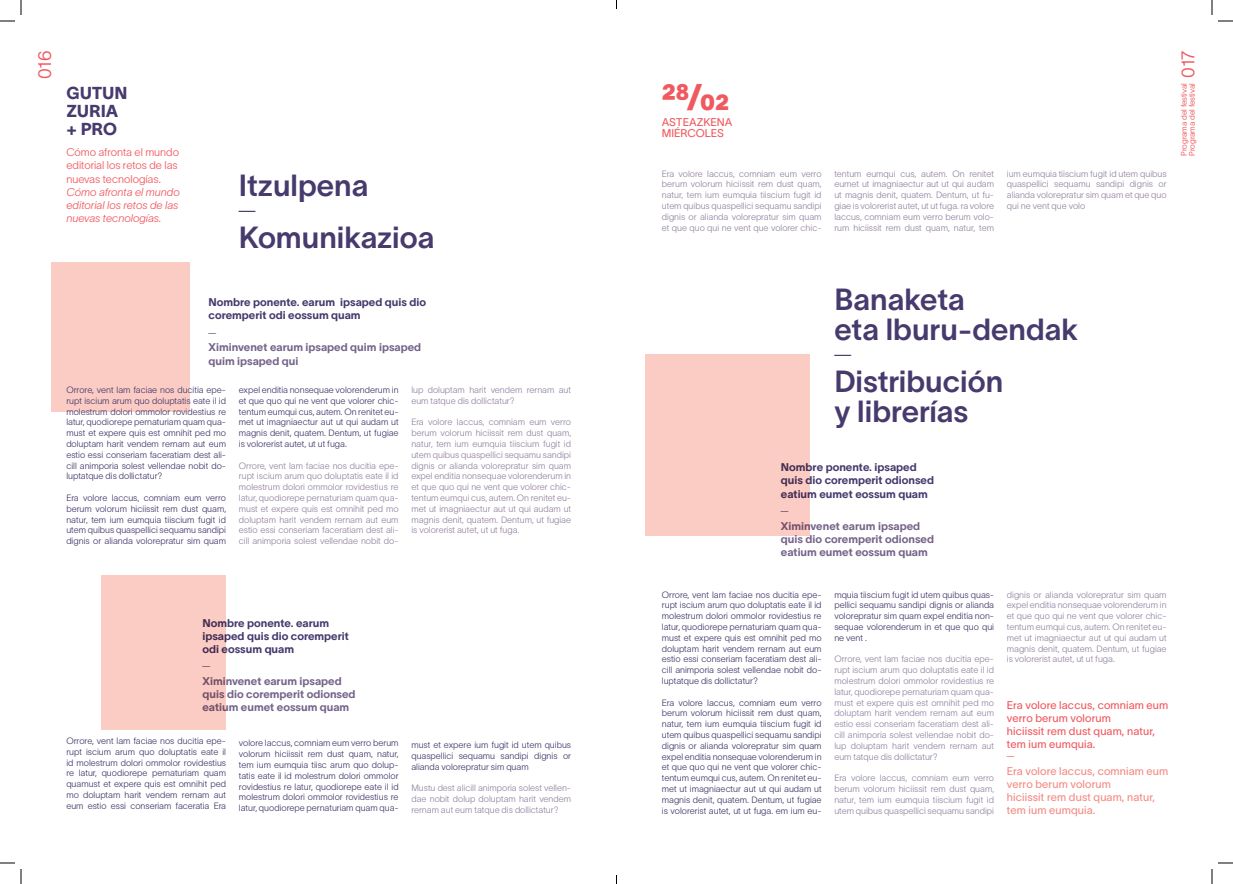
<style>
.page{position:relative;width:1233px;height:884px;background:#fff}
.page>*{position:absolute;margin:0;border:0;box-sizing:border-box;transform-origin:0 0}
.t1{font:36px "TWK Lausanne Pan";color:#f0595f}
.texto_intro{font:30px/30px "TWK Lausanne Pan 600";color:#473a6d}
.texto_intro-2{font:24px "TWK Lausanne Pan 600";color:#473a6d}
.t2{font:18px "TWK Lausanne Pan 250";letter-spacing:-.015em;color:#f0595f}
.titulo_02{font:17px "TWK Lausanne Pan 850";color:#473a6d}
.t3{font:11px/13.2px "TWK Lausanne Pan 750";color:#76658a}
.t4{font:11px/13.2px "TWK Lausanne Pan 750";color:#473a6d}
.destacado{font:11px/13.2px "TWK Lausanne Pan 350";letter-spacing:.01em;color:#f0595f}
.destacado-2{font:11px/13.2px "TWK Lausanne Pan 350";letter-spacing:.01em;color:#f48b84}
.subtitulo{font:11px/13.2px "TWK Lausanne Pan 200";color:#f0595f;text-align:justify}
.subtitulo-2{font:italic 11px/13.2px "TWK Lausanne Pan 200";color:#f0595f;text-align:justify}
.dia_programa{font:11px/11px "TWK Lausanne Pan 350";color:#f0595f}
.texto_intro-3{font:11px "TWK Lausanne Pan 750";color:#f0595f}
.biografias{font:9px/10.8px "TWK Lausanne Pan 200";color:#473a6d;text-align:justify}
.biografias-2{font:9px/10.8px "TWK Lausanne Pan 200";color:#9586a3;text-align:justify}
.t5{font:8px/8px "TWK Lausanne Pan 250";color:#f0595f}
</style>
<div class="page">
<div style="left:52px;top:262px;width:138px;height:150px;background:#fbccc4"></div>
<div style="left:101px;top:575px;width:125px;height:155px;background:#fbccc4"></div>
<div style="left:645px;top:354px;width:164px;height:181px;background:#fbccc4"></div>
<svg style="left:1218px;top:20px;width:15px;height:2px"></svg>
<svg style="left:1218px;top:862px;width:15px;height:2px"></svg>
<svg style="left:0;top:0;width:22px;height:22px"></svg>
<svg style="left:0;top:862px;width:22px;height:22px"></svg>
<svg style="left:1211px;top:0;width:1px;height:15px"></svg>
<svg style="left:1211px;top:869px;width:1px;height:15px"></svg>
<h3 class="t2" style="left:32px;top:79px;width:30px;rotate:-90deg">016</h3>
<h3 class="t2" style="left:1175px;top:78px;width:28px;rotate:-90deg">017</h3>
<p class="titulo_02" style="left:66px;top:81px;width:63px">GUTUN</p>
<p class="titulo_02" style="left:66px;top:99px;width:53px">ZURIA</p>
<p class="titulo_02" style="left:66px;top:117px;width:52px">+ PRO</p>
<p class="subtitulo" style="left:66px;top:145px;width:114px">Cómo afronta el mundo editorial los retos de las nuevas tecnologías.</p>
<p class="subtitulo-2" style="left:66px;top:185px;width:115px">Cómo afronta el mundo editorial los retos de las nuevas tecnologías.</p>
<p class="texto_intro" style="left:239px;top:168px;width:131px">Itzulpena</p>
<p class="texto_intro-2" style="left:239px;top:184px;width:18px">_</p>
<p class="texto_intro" style="left:239px;top:220px;width:197px">Komunikazioa</p>
<p class="t4" style="left:208px;top:295px;width:219px">Nombre ponente. earum ipsaped quis dio coremperit odi eossum quam<br>_</p>
<p class="t3" style="left:208px;top:340px;width:214px">Ximinvenet earum ipsaped quim ipsaped quim ipsaped qui</p>
<p class="biografias" style="left:66px;top:384px;width:161px">Orrore, vent lam faciae nos ducitia epe&shy;rupt iscium arum quo doluptatis eate il id molestrum dolori ommolor rovidestius re latur, quodiorepe pernaturiam quam qua&shy;must et expere quis est omnihit ped mo doluptam harit vendem rernam aut eum estio essi conseriam faceratiam dest ali&shy;cill animporia solest vellendae nobit do&shy;luptatque dis dollictatur?</p>
<p class="biografias" style="left:66px;top:492px;width:161px">Era volore laccus, comniam eum verro berum volorum hiciissit rem dust quam, natur, tem ium eumquia tiiscium fugit id utem quibus quaspellici sequamu sandipi dignis or alianda volorepratur sim quam</p>
<p class="biografias" style="left:239px;top:384px;width:161px">expel enditia nonsequae volorenderum in et que quo qui ne vent que volorer chic&shy;tentum eumqui cus, autem. On renitet eu&shy;met ut imagniaectur aut ut qui audam ut magnis denit, quatem. Dentum, ut fugiae is volorerist autet, ut ut fuga.</p>
<p class="biografias-2" style="left:239px;top:459px;width:161px">Orrore, vent lam faciae nos ducitia epe&shy;rupt iscium arum quo doluptatis eate il id molestrum dolori ommolor rovidestius re latur, quodiorepe pernaturiam quam qua&shy;must et expere quis est omnihit ped mo doluptam harit vendem rernam aut eum estio essi conseriam faceratiam dest ali&shy;cill animporia solest vellendae nobit do-</p>
<p class="biografias-2" style="left:411px;top:384px;width:161px">lup doluptam harit vendem rernam aut eum tatque dis dollictatur?</p>
<p class="biografias-2" style="left:411px;top:416px;width:161px">Era volore laccus, comniam eum verro berum volorum hiciissit rem dust quam, natur, tem ium eumquia tiiscium fugit id utem quibus quaspellici sequamu sandipi dignis or alianda volorepratur sim quam expel enditia nonsequae volorenderum in et que quo qui ne vent que volorer chic&shy;tentum eumqui cus, autem. On renitet eu&shy;met ut imagniaectur aut ut qui audam ut magnis denit, quatem. Dentum, ut fugiae is volorerist autet, ut ut fuga.</p>
<p class="t4" style="left:202px;top:615px;width:148px">Nombre ponente. earum ipsaped quis dio coremperit odi eossum quam<br>_</p>
<p class="t3" style="left:202px;top:674px;width:155px">Ximinvenet earum ipsaped quis dio coremperit odionsed eatium eumet eossum quam</p>
<p class="biografias" style="left:66px;top:735px;width:161px">Orrore, vent lam faciae nos ducitia epe&shy;rupt iscium arum quo doluptatis eate il id molestrum dolori ommolor rovidestius re latur, quodiorepe pernaturiam quam quamust et expere quis est omnihit ped mo doluptam harit vendem rernam aut eum estio essi conseriam faceratia Era</p>
<p class="biografias" style="left:239px;top:737px;width:161px">volore laccus, comniam eum verro berum volorum hiciissit rem dust quam, natur, tem ium eumquia tiisc arum quo dolup&shy;tatis eate il id molestrum dolori ommolor rovidestius re latur, quodiorepe eate il id molestrum dolori ommolor rovidestius re latur, quodiorepe pernaturiam quam qua-</p>
<p class="biografias" style="left:411px;top:739px;width:161px">must et expere ium fugit id utem quibus quaspellici sequamu sandipi dignis or alianda volorepratur sim quam</p>
<p class="biografias-2" style="left:411px;top:782px;width:161px">Mustu dest alicill animporia solest vellen&shy;dae nobit dolup doluptam harit vendem rernam aut eum tatque dis dollictatur?</p>
<p class="t1" style="left:662px;top:72px;width:69px">28/02</p>
<p class="dia_programa" style="left:662px;top:116px;width:72px">ASTEAZKENA<br>MIÉRCOLES</p>
<p class="biografias-2" style="left:662px;top:167px;width:161px">Era volore laccus, comniam eum verro berum volorum hiciissit rem dust quam, natur, tem ium eumquia tiiscium fugit id utem quibus quaspellici sequamu sandipi dignis or alianda volorepratur sim quam et que quo qui ne vent que volorer chic-</p>
<p class="biografias-2" style="left:834px;top:167px;width:161px">tentum eumqui cus, autem. On renitet eumet ut imagniaectur aut ut qui audam ut magnis denit, quatem. Dentum, ut fu&shy;giae is volorerist autet, ut ut fuga. ra volore laccus, comniam eum verro berum volo&shy;rum hiciissit rem dust quam, natur, tem</p>
<p class="biografias-2" style="left:1007px;top:167px;width:161px">ium eumquia tiiscium fugit id utem quibus quaspellici sequamu sandipi dignis or alianda volorepratur sim quam et que quo qui ne vent que volo</p>
<p class="t5" style="left:1179px;top:156px;width:74px;rotate:-90deg">Programa del festival<br>Programa del festival</p>
<p class="texto_intro" style="left:834px;top:282px;width:132px">Banaketa</p>
<p class="texto_intro" style="left:834px;top:312px;width:245px">eta lburu-dendak</p>
<p class="texto_intro-2" style="left:834px;top:328px;width:18px">_</p>
<p class="texto_intro" style="left:834px;top:364px;width:170px">Distribución y librerías</p>
<p class="t4" style="left:781px;top:460px;width:155px">Nombre ponente. ipsaped quis dio coremperit odionsed eatium eumet eossum quam _</p>
<p class="t3" style="left:781px;top:518px;width:155px">Ximinvenet earum ipsaped quis dio coremperit odionsed eatium eumet eossum quam</p>
<p class="biografias" style="left:662px;top:588px;width:161px">Orrore, vent lam faciae nos ducitia epe&shy;rupt iscium arum quo doluptatis eate il id molestrum dolori ommolor rovidestius re latur, quodiorepe pernaturiam quam qua&shy;must et expere quis est omnihit ped mo doluptam harit vendem rernam aut eum estio essi conseriam faceratiam dest ali&shy;cill animporia solest vellendae nobit do&shy;luptatque dis dollictatur?</p>
<p class="biografias" style="left:662px;top:696px;width:161px">Era volore laccus, comniam eum verro berum volorum hiciissit rem dust quam, natur, tem ium eumquia tiiscium fugit id utem quibus quaspellici sequamu sandipi dignis or alianda volorepratur sim quam expel enditia nonsequae volorenderum in et que quo qui ne vent que volorer chic&shy;tentum eumqui cus, autem. On renitet eu&shy;met ut imagniaectur aut ut qui audam ut magnis denit, quatem. Dentum, ut fugiae is volorerist autet, ut ut fuga. em ium eu-</p>
<p class="biografias" style="left:834px;top:588px;width:161px">mquia tiiscium fugit id utem quibus quas&shy;pellici sequamu sandipi dignis or alianda volorepratur sim quam expel enditia non&shy;sequae volorenderum in et que quo qui ne vent .</p>
<p class="biografias-2" style="left:834px;top:653px;width:161px">Orrore, vent lam faciae nos ducitia epe&shy;rupt iscium arum quo doluptatis eate il id molestrum dolori ommolor rovidestius re latur, quodiorepe pernaturiam quam qua&shy;must et expere quis est omnihit ped mo doluptam harit vendem rernam aut eum estio essi conseriam faceratiam dest ali&shy;cill animporia solest vellendae nobit do&shy;lup doluptam harit vendem rernam aut eum tatque dis dollictatur?</p>
<p class="biografias-2" style="left:834px;top:772px;width:161px">Era volore laccus, comniam eum verro berum volorum hiciissit rem dust quam, natur, tem ium eumquia tiiscium fugit id utem quibus quaspellici sequamu sandipi</p>
<p class="biografias-2" style="left:1007px;top:588px;width:161px">dignis or alianda volorepratur sim quam expel enditia nonsequae volorenderum in et que quo qui ne vent que volorer chic&shy;tentum eumqui cus, autem. On renitet eu&shy;met ut imagniaectur aut ut qui audam ut magnis denit, quatem. Dentum, ut fugiae is volorerist autet, ut ut fuga.</p>
<p class="destacado" style="left:1007px;top:697px;width:163px">Era volore laccus, comniam eum verro berum volorum<br>hiciissit rem dust quam, natur, tem ium eumquia.</p>
<p class="texto_intro-3" style="left:1007px;top:745px;width:9px">_</p>
<p class="destacado-2" style="left:1007px;top:763px;width:163px">Era volore laccus, comniam eum verro berum volorum<br>hiciissit rem dust quam, natur, tem ium eumquia.</p>
</div>
